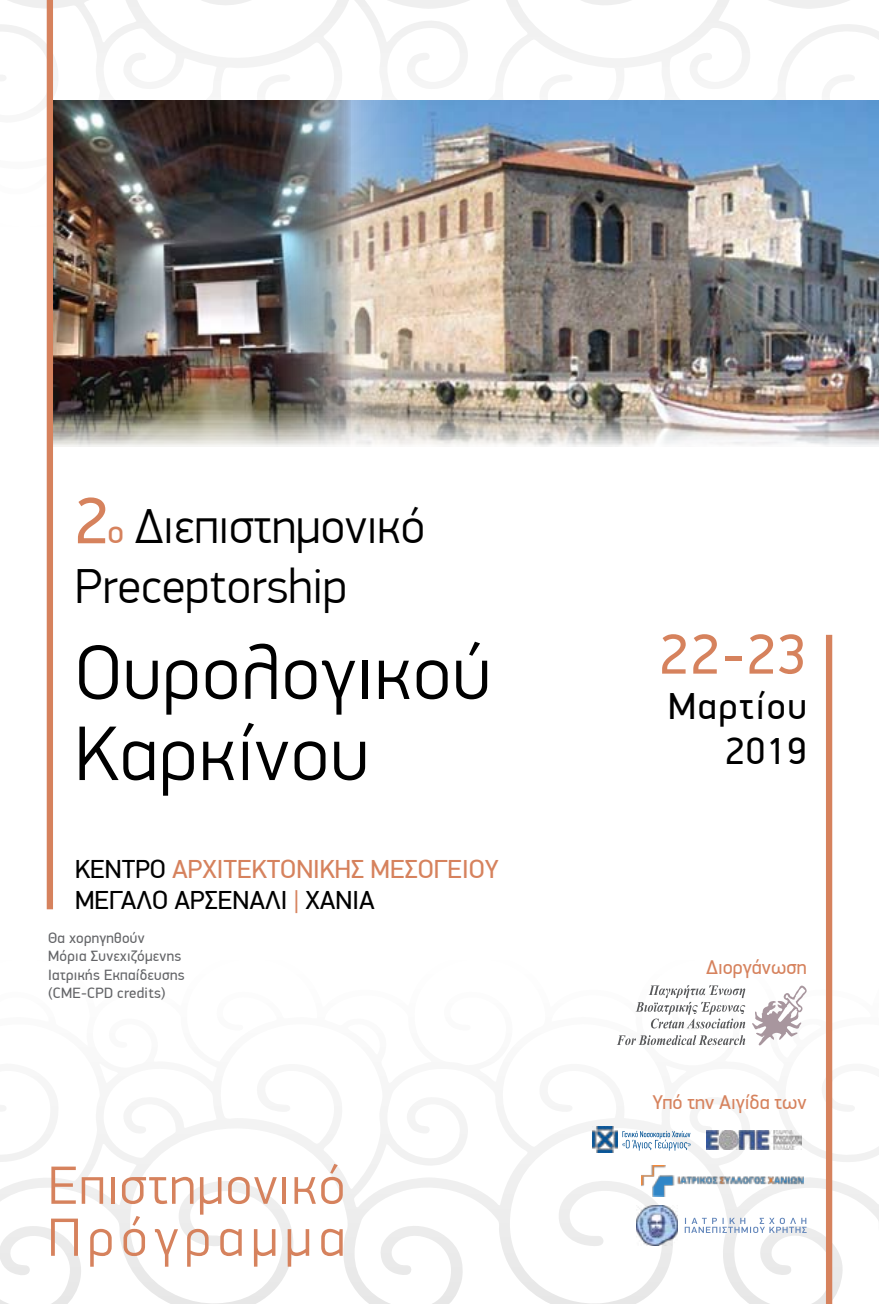
<style>
.page{position:relative;width:879px;height:1304px;background:#fff}
.page>*{position:absolute;margin:0;border:0;box-sizing:border-box;transform-origin:0 0}
.t1{font:300 77.6px/81px "PF Din Display Pro";letter-spacing:.02em;color:#000}
.t2{font:56.6px "PF Din Display Pro";color:#d6825d}
.t3{font:300 54px/52px "PF Din Display Pro";letter-spacing:.025em;color:#d6825d}
.t4{font:300 49.4px/59.2px "PF Din Display Pro";color:#000}
.t5{font:37.8px/45.4px "PF Din Display Pro";letter-spacing:.05em;color:#000;text-align:right}
.t6{font:26.2px/31.4px "PF Din Display Pro";color:#000}
.t7{font:20px "PF Din Display Pro";color:#d6825d}
.t8{font:15px/18.2px "PF Din Display Pro";letter-spacing:.02em;color:#636467}
.s1{font-weight:400;font-size:65.8px;color:#d6825d}
.s2{font-weight:400;font-size:33px;color:#d6825d}
.s3{color:#d6825d}
</style>
<div class="page">
<svg style="left:8px;top:0;width:871px;height:233px"></svg>
<svg style="left:818px;top:72px;width:61px;height:29px"></svg>
<svg style="left:0;top:20px;width:59px;height:103px"></svg>
<svg style="left:0;top:953px;width:879px;height:351px"></svg>
<svg style="left:818px;top:1061px;width:61px;height:53px"></svg>
<svg style="left:0;top:1063px;width:59px;height:103px"></svg>
<svg style="left:0;top:1226px;width:89px;height:78px"></svg>
<img style="left:351px;top:101px;width:528px;height:345px">
<img style="left:53px;top:101px;width:298px;height:345px">
<div style="left:826px;top:635px;width:6px;height:669px;background:#d6825d"></div>
<div style="left:47px;top:0;width:6px;height:909px;background:#d6825d"></div>
<svg style="left:617px;top:1035px;width:128px;height:10px"></svg>
<svg style="left:635px;top:985px;width:110px;height:43px"></svg>
<svg style="left:751px;top:985px;width:56px;height:60px"></svg>
<svg style="left:622px;top:1131px;width:69px;height:20px"></svg>
<img style="left:592px;top:1127px;width:26px;height:25px">
<div style="left:701px;top:1125px;width:105px;height:31px;background:#fff;border-radius:7px"></div>
<img style="left:706px;top:1130px;width:95px;height:20px">
<svg style="left:685px;top:1218px;width:121px;height:15px"></svg>
<img style="left:636px;top:1205px;width:42px;height:40px">
<div style="left:637px;top:1161px;width:169px;height:41px;background:linear-gradient(to right,#fbfbfb,#fbfbfb);border-radius:7px"></div>
<img style="left:641px;top:1165px;width:162px;height:32px">
<h3 class="t4" style="left:75px;top:498px;width:351px"><span class="s1">2</span><span class="s2">o</span> Διεπιστημονικό<br>Preceptorship</h3>
<h1 class="t1" style="left:75px;top:633px;width:417px">Ουρολογικού<br>Καρκίνου</h1>
<h2 class="t2" style="left:660px;top:621px;width:148px">22-23</h2>
<h3 class="t5" style="left:668px;top:684px;width:140px">Μαρτίου<br>2019</h3>
<h3 class="t6" style="left:75px;top:854px;width:425px">ΚΕΝΤΡΟ <span class="s3">ΑΡΧΙΤΕΚΤΟΝΙΚΗΣ ΜΕΣΟΓΕΙΟΥ<br></span>ΜΕΓΑΛΟ ΑΡΣΕΝΑΛΙ <span class="s3">|</span> ΧΑΝΙΑ</h3>
<p class="t8" style="left:48px;top:929px;width:138px">Θα χορηγηθούν<br>Mόρια Συνεχιζόμενης<br>Ιατρικής Εκπαίδευσης (CME-CPD credits)</p>
<h3 class="t3" style="left:48px;top:1160px;width:299px">Επιστημονικό<br>Πρόγραμμα</h3>
<h3 class="t7" style="left:706px;top:956px;width:102px">Διοργάνωση</h3>
<h3 class="t7" style="left:652px;top:1091px;width:155px">Υπό την Αιγίδα των</h3>
</div>
